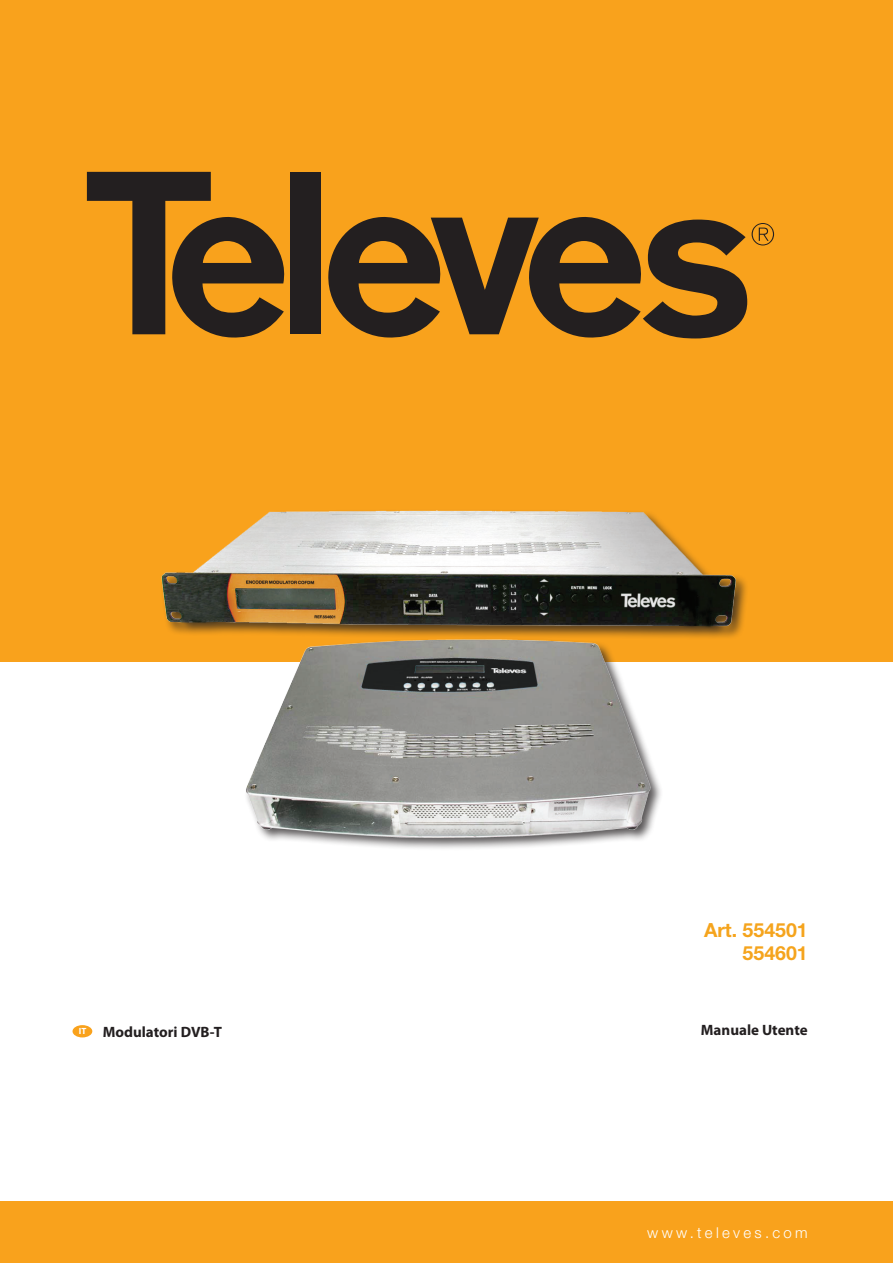
<style>
.page{position:relative;width:893px;height:1263px;background:#fff}
.page>*{position:absolute;margin:0;border:0;box-sizing:border-box;transform-origin:0 0}
.t1{font:700 19.5px/23.4px "Helvetica Neue LT Std";color:#f5a41d;text-align:right}
.t2{font:700 15px "Myriad Pro";color:#231f20}
.t3{font:300 15px "Helvetica Neue LT Std";letter-spacing:.22em;color:#fff}
</style>
<div class="page">
<div style="left:0;top:1201px;width:893px;height:62px;background:#f9a21c"></div>
<div style="left:0;top:0;width:893px;height:661px;background:#f9a21c"></div>
<div style="left:73px;top:1025px;width:19px;height:12px;background:#f9a21c;border-radius:50%"></div>
<div style="left:290px;top:172px;width:31px;height:161px;background:#231f20"></div>
<svg style="left:87px;top:172px;width:198px;height:166px"></svg>
<svg style="left:328px;top:217px;width:446px;height:121px"></svg>
<img style="left:238px;top:640px;width:426px;height:209px">
<img style="left:161px;top:510px;width:586px;height:128px">
<p class="t2" style="left:79px;top:1022px;width:145px"><sup>IT</sup> Modulatori DVB-T</p>
<h1 class="t1" style="left:704px;top:918px;width:105px">Art. 554501<br>554601</h1>
<p class="t2" style="left:701px;top:1020px;width:108px">Manuale Utente</p>
<p class="t3" style="left:647px;top:1223px;width:162px">www.televes.com</p>
</div>
